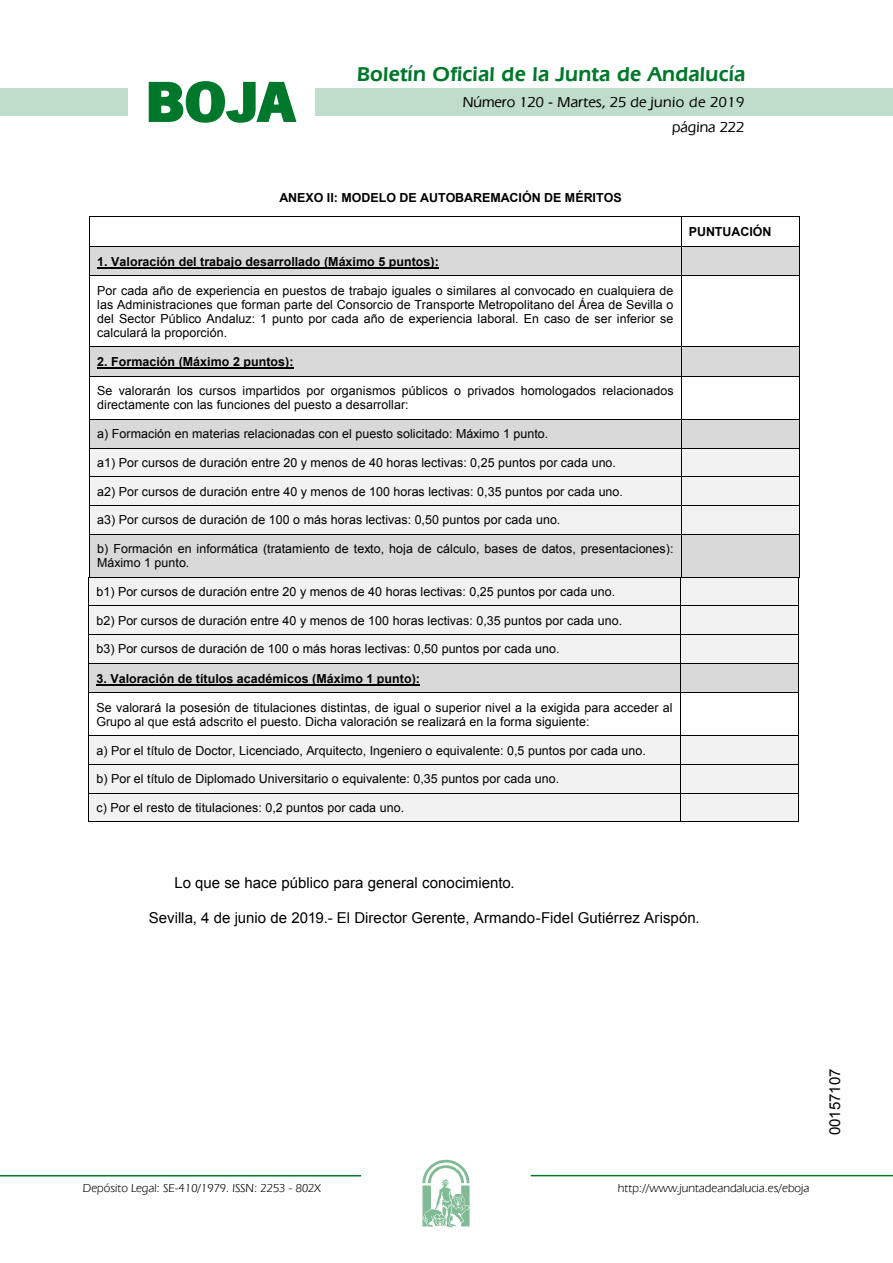
<style>
.page{position:relative;width:893px;height:1263px;background:#fff}
.page>*{position:absolute;margin:0;border:0;box-sizing:border-box;transform-origin:0 0}
.t1{font:700 57.75px "News Got T";color:#00782c;scale:1.14 1}
.t2{font:600 21px "Eras IT Cby BT";letter-spacing:.01em;color:#00782c}
.t3{font:15px "Arial";color:#000}
.t4{font:500 15px/24.5px "Eras IT Cby BT";color:#000;text-align:right}
.t5{font:12.45px/14.1px "Arial";letter-spacing:.005em;color:#000}
.t6{font:700 12.45px "Arial";letter-spacing:.005em;color:#000}
.t7{font:12px "Eras IT Cby BT";color:#000}
</style>
<div class="page">
<div style="left:315px;top:88px;width:577px;height:28px;background:#bfddca"></div>
<div style="left:0;top:88px;width:128px;height:28px;background:#bfddca"></div>
<hr style="left:0;top:1175px;width:361px;height:2px;background:#00782c">
<svg style="left:422px;top:1159px;width:47px;height:68px"></svg>
<hr style="left:531px;top:1175px;width:361px;height:1px;background:#00782c">
<svg style="left:148px;top:81px;width:149px;height:42px"></svg>
<hr style="left:90px;top:216px;width:591px;height:1px;background:#000">
<hr style="left:681px;top:216px;width:118px;height:1px;background:#000">
<div style="left:90px;top:247px;width:590px;height:29px;background:#d9d9d9"></div>
<hr style="left:97px;top:267px;width:341px;height:1px;background:#000">
<div style="left:681px;top:247px;width:118px;height:29px;background:#d9d9d9"></div>
<hr style="left:90px;top:246px;width:591px;height:1px;background:#000">
<hr style="left:681px;top:246px;width:118px;height:1px;background:#000">
<svg style="left:89px;top:216px;width:1px;height:60px"></svg>
<hr style="left:90px;top:276px;width:591px;height:1px;background:#000">
<svg style="left:681px;top:217px;width:1px;height:59px"></svg>
<hr style="left:681px;top:276px;width:118px;height:1px;background:#000">
<svg style="left:799px;top:216px;width:1px;height:60px"></svg>
<hr style="left:89px;top:276px;width:1px;height:71px;background:#000">
<hr style="left:681px;top:276px;width:1px;height:71px;background:#000">
<hr style="left:799px;top:276px;width:1px;height:71px;background:#000">
<div style="left:90px;top:347px;width:590px;height:29px;background:#d9d9d9"></div>
<hr style="left:97px;top:368px;width:196px;height:1px;background:#000">
<div style="left:681px;top:347px;width:118px;height:29px;background:#d9d9d9"></div>
<hr style="left:90px;top:347px;width:591px;height:1px;background:#000">
<hr style="left:681px;top:347px;width:118px;height:1px;background:#000">
<svg style="left:89px;top:347px;width:1px;height:30px"></svg>
<hr style="left:90px;top:376px;width:591px;height:1px;background:#000">
<svg style="left:681px;top:348px;width:1px;height:28px"></svg>
<hr style="left:681px;top:376px;width:118px;height:1px;background:#000">
<svg style="left:799px;top:347px;width:1px;height:30px"></svg>
<hr style="left:89px;top:377px;width:1px;height:42px;background:#000">
<hr style="left:681px;top:377px;width:1px;height:42px;background:#000">
<hr style="left:799px;top:377px;width:1px;height:42px;background:#000">
<div style="left:90px;top:420px;width:590px;height:28px;background:#d9d9d9"></div>
<div style="left:681px;top:420px;width:118px;height:28px;background:#d9d9d9"></div>
<hr style="left:90px;top:419px;width:591px;height:1px;background:#000">
<hr style="left:681px;top:419px;width:118px;height:1px;background:#000">
<div style="left:90px;top:448px;width:590px;height:28px;background:#f2f2f2"></div>
<div style="left:681px;top:448px;width:118px;height:28px;background:#f2f2f2"></div>
<hr style="left:90px;top:448px;width:591px;height:1px;background:#000">
<hr style="left:681px;top:448px;width:118px;height:1px;background:#000">
<div style="left:90px;top:477px;width:590px;height:28px;background:#f2f2f2"></div>
<div style="left:681px;top:477px;width:118px;height:28px;background:#f2f2f2"></div>
<hr style="left:90px;top:476px;width:591px;height:1px;background:#000">
<hr style="left:681px;top:476px;width:118px;height:1px;background:#000">
<div style="left:90px;top:506px;width:590px;height:28px;background:#f2f2f2"></div>
<div style="left:681px;top:506px;width:118px;height:28px;background:#f2f2f2"></div>
<hr style="left:90px;top:505px;width:591px;height:1px;background:#000">
<hr style="left:681px;top:505px;width:118px;height:1px;background:#000">
<div style="left:90px;top:535px;width:590px;height:42px;background:#d9d9d9"></div>
<div style="left:681px;top:535px;width:118px;height:42px;background:#d9d9d9"></div>
<svg style="left:89px;top:419px;width:1px;height:116px"></svg>
<hr style="left:90px;top:534px;width:591px;height:1px;background:#000">
<svg style="left:681px;top:420px;width:1px;height:114px"></svg>
<hr style="left:681px;top:534px;width:118px;height:1px;background:#000">
<svg style="left:799px;top:419px;width:1px;height:116px"></svg>
<hr style="left:89px;top:535px;width:1px;height:42px;background:#000">
<hr style="left:681px;top:535px;width:1px;height:42px;background:#000">
<hr style="left:799px;top:535px;width:1px;height:42px;background:#000">
<div style="left:89px;top:578px;width:591px;height:28px;background:#f2f2f2"></div>
<div style="left:680px;top:578px;width:118px;height:28px;background:#f2f2f2"></div>
<hr style="left:89px;top:577px;width:591px;height:1px;background:#000">
<hr style="left:680px;top:577px;width:118px;height:1px;background:#000">
<div style="left:89px;top:606px;width:591px;height:28px;background:#f2f2f2"></div>
<div style="left:680px;top:606px;width:118px;height:28px;background:#f2f2f2"></div>
<hr style="left:89px;top:606px;width:591px;height:1px;background:#000">
<hr style="left:680px;top:606px;width:118px;height:1px;background:#000">
<div style="left:89px;top:635px;width:591px;height:28px;background:#f2f2f2"></div>
<div style="left:680px;top:635px;width:118px;height:28px;background:#f2f2f2"></div>
<hr style="left:89px;top:634px;width:591px;height:1px;background:#000">
<hr style="left:680px;top:634px;width:118px;height:1px;background:#000">
<div style="left:89px;top:664px;width:591px;height:29px;background:#d9d9d9"></div>
<hr style="left:96px;top:684px;width:324px;height:1px;background:#000">
<div style="left:680px;top:664px;width:118px;height:29px;background:#d9d9d9"></div>
<hr style="left:89px;top:663px;width:591px;height:1px;background:#000">
<hr style="left:680px;top:663px;width:118px;height:1px;background:#000">
<hr style="left:89px;top:693px;width:591px;height:1px;background:#000">
<svg style="left:680px;top:578px;width:2px;height:115px"></svg>
<hr style="left:680px;top:693px;width:118px;height:1px;background:#000">
<svg style="left:798px;top:577px;width:2px;height:116px"></svg>
<hr style="left:89px;top:693px;width:1px;height:42px;background:#000">
<hr style="left:680px;top:693px;width:1px;height:42px;background:#000">
<hr style="left:798px;top:693px;width:1px;height:42px;background:#000">
<div style="left:89px;top:736px;width:591px;height:28px;background:#f2f2f2"></div>
<div style="left:680px;top:736px;width:118px;height:28px;background:#f2f2f2"></div>
<hr style="left:89px;top:735px;width:591px;height:1px;background:#000">
<hr style="left:680px;top:735px;width:118px;height:1px;background:#000">
<div style="left:89px;top:765px;width:591px;height:28px;background:#f2f2f2"></div>
<div style="left:680px;top:765px;width:118px;height:28px;background:#f2f2f2"></div>
<hr style="left:89px;top:764px;width:591px;height:1px;background:#000">
<hr style="left:680px;top:764px;width:118px;height:1px;background:#000">
<div style="left:89px;top:794px;width:591px;height:28px;background:#f2f2f2"></div>
<div style="left:680px;top:794px;width:118px;height:28px;background:#f2f2f2"></div>
<hr style="left:89px;top:793px;width:591px;height:1px;background:#000">
<hr style="left:680px;top:793px;width:118px;height:1px;background:#000">
<hr style="left:89px;top:822px;width:591px;height:1px;background:#000">
<svg style="left:680px;top:736px;width:1px;height:86px"></svg>
<hr style="left:680px;top:822px;width:118px;height:1px;background:#000">
<svg style="left:798px;top:735px;width:1px;height:87px"></svg>
<h1 class="t1" style="left:145px;top:68px;width:133px">BOJA</h1>
<h2 class="t2" style="left:357px;top:62px;width:390px">Boletín Oficial de la Junta de Andalucía</h2>
<p class="t4" style="left:463px;top:90px;width:283px">Número 120 - Martes, 25 de junio de 2019 página 222</p>
<p class="t6" style="left:279px;top:189px;width:344px">ANEXO II: MODELO DE AUTOBAREMACIÓN DE MÉRITOS</p>
<p class="t6" style="left:97px;top:253px;width:343px">1. Valoración del trabajo desarrollado (Máximo 5 puntos):</p>
<p class="t5" style="left:97px;top:283px;width:577px;text-align:justify">Por cada año de experiencia en puestos de trabajo iguales o similares al convocado en cualquiera de las Administraciones que forman parte del Consorcio de Transporte Metropolitano del Área de Sevilla o del Sector Público Andaluz: 1 punto por cada año de experiencia laboral. En caso de ser inferior se calculará la proporción.</p>
<p class="t6" style="left:97px;top:354px;width:198px">2. Formación (Máximo 2 puntos):</p>
<p class="t5" style="left:97px;top:384px;width:577px">Se valorarán los cursos impartidos por organismos públicos o privados homologados relacionados directamente con las funciones del puesto a desarrollar:</p>
<p class="t5" style="left:97px;top:427px;width:452px">a) Formación en materias relacionadas con el puesto solicitado: Máximo 1 punto.</p>
<p class="t5" style="left:97px;top:456px;width:520px">a1) Por cursos de duración entre 20 y menos de 40 horas lectivas: 0,25 puntos por cada uno.</p>
<p class="t5" style="left:97px;top:484px;width:527px">a2) Por cursos de duración entre 40 y menos de 100 horas lectivas: 0,35 puntos por cada uno.</p>
<p class="t5" style="left:97px;top:513px;width:464px">a3) Por cursos de duración de 100 o más horas lectivas: 0,50 puntos por cada uno.</p>
<p class="t5" style="left:97px;top:542px;width:577px">b) Formación en informática (tratamiento de texto, hoja de cálculo, bases de datos, presentaciones):<br>Máximo 1 punto.</p>
<p class="t5" style="left:96px;top:585px;width:520px">b1) Por cursos de duración entre 20 y menos de 40 horas lectivas: 0,25 puntos por cada uno.</p>
<p class="t5" style="left:96px;top:613px;width:527px">b2) Por cursos de duración entre 40 y menos de 100 horas lectivas: 0,35 puntos por cada uno.</p>
<p class="t5" style="left:96px;top:642px;width:464px">b3) Por cursos de duración de 100 o más horas lectivas: 0,50 puntos por cada uno.</p>
<p class="t6" style="left:96px;top:670px;width:325px">3. Valoración de títulos académicos (Máximo 1 punto):</p>
<p class="t5" style="left:96px;top:700px;width:577px">Se valorará la posesión de titulaciones distintas, de igual o superior nivel a la exigida para acceder al<br>Grupo al que está adscrito el puesto. Dicha valoración se realizará en la forma siguiente:</p>
<p class="t5" style="left:96px;top:743px;width:551px">a) Por el título de Doctor, Licenciado, Arquitecto, Ingeniero o equivalente: 0,5 puntos por cada uno.</p>
<p class="t5" style="left:96px;top:772px;width:464px">b) Por el título de Diplomado Universitario o equivalente: 0,35 puntos por cada uno.</p>
<p class="t5" style="left:96px;top:801px;width:309px">c) Por el resto de titulaciones: 0,2 puntos por cada uno.</p>
<p class="t6" style="left:688px;top:223px;width:84px">PUNTUACIÓN</p>
<p class="t3" style="left:174px;top:873px;width:342px">Lo que se hace público para general conocimiento.</p>
<p class="t3" style="left:149px;top:908px;width:552px">Sevilla, 4 de junio de 2019.- El Director Gerente, Armando-Fidel Gutiérrez Arispón.</p>
<p class="t7" style="left:83px;top:1181px;width:239px">Depósito Legal: SE-410/1979. ISSN: 2253 - 802X</p>
<p class="t7" style="left:618px;top:1181px;width:193px">http://www.juntadeandalucia.es/eboja</p>
<p class="t3" style="left:825px;top:1135px;width:68px;rotate:-90deg">00157107</p>
</div>
